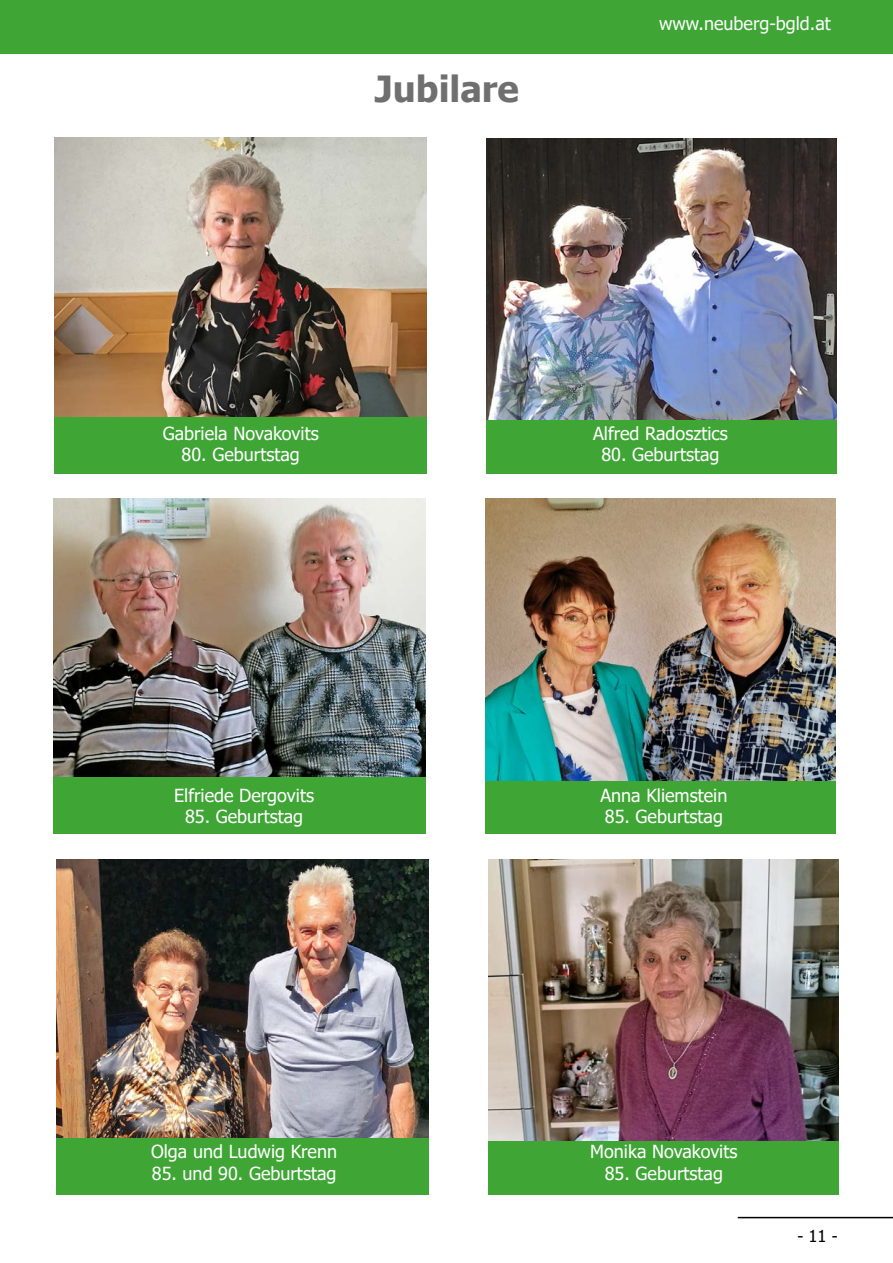
<style>
.page{position:relative;width:893px;height:1263px;background:#fff}
.page>*{position:absolute;margin:0;border:0;box-sizing:border-box;transform-origin:0 0}
.t1{font:700 36px "Tahoma";color:#706f6f}
.t2{font:18px "Tahoma";color:#fff}
.t3{font:18px "Tahoma";color:#fbfbfb}
.t4{font:16.5px "Tahoma";color:#000}
</style>
<div class="page">
<div style="left:0;top:0;width:893px;height:54px;background:#3fa535"></div>
<hr style="left:738px;top:1217px;width:155px;height:1px;background:#000">
<div style="left:487px;top:417px;width:350px;height:57px;background:#3fa535"></div>
<img style="left:54px;top:138px;width:373px;height:289px">
<div style="left:54px;top:417px;width:372px;height:57px;background:#3fa535"></div>
<img style="left:486px;top:138px;width:351px;height:282px">
<div style="left:486px;top:778px;width:350px;height:56px;background:#3fa535"></div>
<img style="left:53px;top:499px;width:372px;height:279px">
<div style="left:53px;top:778px;width:372px;height:56px;background:#3fa535"></div>
<img style="left:485px;top:499px;width:351px;height:281px">
<div style="left:489px;top:1138px;width:350px;height:57px;background:#3fa535"></div>
<img style="left:56px;top:859px;width:373px;height:289px">
<div style="left:56px;top:1138px;width:372px;height:57px;background:#3fa535"></div>
<img style="left:488px;top:859px;width:351px;height:282px">
<h1 class="t1" style="left:375px;top:63px;width:146px">Jubilare</h1>
<p class="t3" style="left:659px;top:12px;width:173px">www.neuberg-bgld.at</p>
<p class="t2" style="left:163px;top:421px;width:158px">Gabriela Novakovits</p>
<p class="t2" style="left:182px;top:443px;width:120px">80. Geburtstag</p>
<p class="t2" style="left:593px;top:421px;width:136px">Alfred Radosztics</p>
<p class="t2" style="left:601px;top:443px;width:120px">80. Geburtstag</p>
<p class="t2" style="left:174px;top:783px;width:141px">Elfriede Dergovits</p>
<p class="t2" style="left:185px;top:804px;width:120px">85. Geburtstag</p>
<p class="t2" style="left:600px;top:783px;width:129px">Anna Kliemstein</p>
<p class="t2" style="left:605px;top:804px;width:120px">85. Geburtstag</p>
<p class="t2" style="left:151px;top:1140px;width:188px">Olga und Ludwig Krenn</p>
<p class="t2" style="left:152px;top:1161px;width:186px">85. und 90. Geburtstag</p>
<p class="t2" style="left:590px;top:1140px;width:149px">Monika Novakovits</p>
<p class="t2" style="left:605px;top:1161px;width:120px">85. Geburtstag</p>
<p class="t4" style="left:797px;top:1225px;width:42px">- 11 -</p>
</div>
